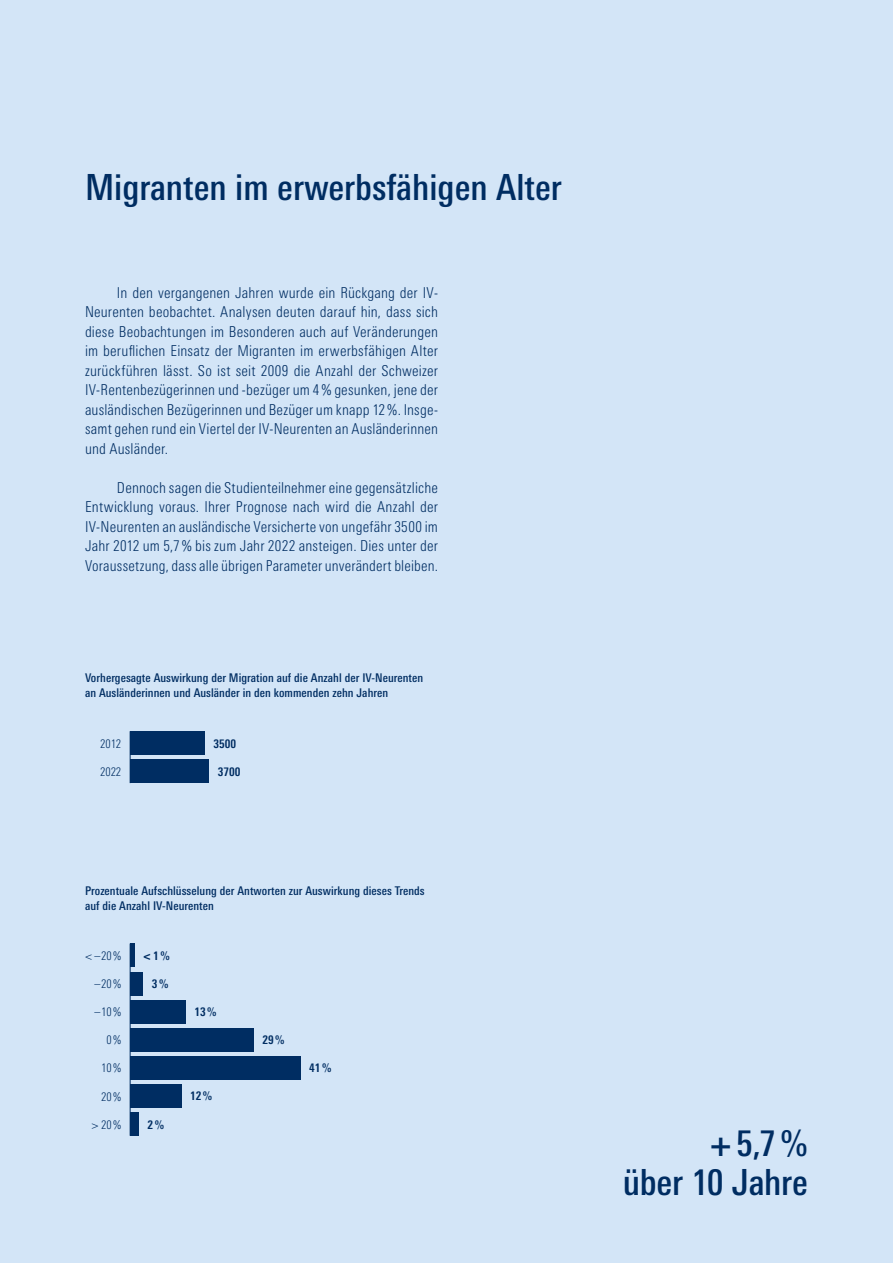
<style>
.page{position:relative;width:893px;height:1263px;background:#d3e5f7}
.page>*{position:absolute;margin:0;border:0;box-sizing:border-box;transform-origin:0 0}
.t1{font:500 condensed 36px/39px "Linotype Univers";color:#002d62;text-align:right}
.t2{font:300 condensed 15px/19.5px "Linotype Univers";letter-spacing:.01em;color:#002d62;text-align:justify}
.t3{font:500 condensed 12px/15px "Linotype Univers";letter-spacing:.005em;color:#002d62}
.t4{font:300 condensed 12px "Linotype Univers";color:#002d62}
.t5{font:700 condensed 12px "Linotype Univers";color:#002d62}
</style>
<div class="page">
<div style="left:131px;top:1000px;width:55px;height:23px;background:#002d62"></div>
<div style="left:131px;top:972px;width:12px;height:23px;background:#002d62"></div>
<div style="left:131px;top:1028px;width:123px;height:23px;background:#002d62"></div>
<div style="left:131px;top:731px;width:74px;height:24px;background:#002d62"></div>
<div style="left:131px;top:759px;width:78px;height:24px;background:#002d62"></div>
<hr style="left:130px;top:731px;width:1px;height:52px;background:#002d62">
<div style="left:131px;top:1056px;width:170px;height:24px;background:#002d62"></div>
<hr style="left:131px;top:943px;width:4px;height:24px;background:#002d62">
<hr style="left:130px;top:943px;width:1px;height:193px;background:#002d62">
<div style="left:131px;top:1084px;width:51px;height:24px;background:#002d62"></div>
<div style="left:131px;top:1112px;width:8px;height:24px;background:#002d62"></div>
<h1 class="t1" style="left:85px;top:168px;width:478px">Migranten im erwerbsfähigen Alter</h1>
<p class="t2" style="left:85px;top:283px;width:354px;text-indent:32px">In den vergangenen Jahren wurde ein Rückgang der IV-Neurenten beobachtet. Analysen deuten darauf hin, dass sich diese Beobachtungen im Besonderen auch auf Veränderungen im beruflichen Einsatz der Migranten im erwerbsfähigen Alter zurückführen lässt. So ist seit 2009 die Anzahl der Schweizer IV-Rentenbezügerinnen und -bezüger um 4% gesunken, jene der ausländischen Bezügerinnen und Bezüger um knapp 12%. Insge&shy;samt gehen rund ein Viertel der IV-Neurenten an Ausländerinnen und Ausländer.</p>
<p class="t2" style="left:85px;top:478px;width:354px;text-indent:32px">Dennoch sagen die Studienteilnehmer eine gegensätzliche Entwicklung voraus. Ihrer Prognose nach wird die Anzahl der IV-Neurenten an ausländische Versicherte von ungefähr 3500 im Jahr 2012 um 5,7% bis zum Jahr 2022 ansteigen. Dies unter der Voraussetzung, dass alle übrigen Parameter unverändert bleiben.</p>
<p class="t3" style="left:85px;top:670px;width:340px">Vorhergesagte Auswirkung der Migration auf die Anzahl der IV-Neurenten an Ausländerinnen und Ausländer in den kommenden zehn Jahren</p>
<p class="t5" style="left:213px;top:736px;width:24px">3500</p>
<p class="t4" style="left:100px;top:737px;width:22px">2012</p>
<p class="t4" style="left:100px;top:765px;width:22px">2022</p>
<p class="t5" style="left:218px;top:764px;width:24px">3700</p>
<p class="t3" style="left:85px;top:883px;width:341px">Prozentuale Aufschlüsselung der Antworten zur Auswirkung dieses Trends auf die Anzahl IV-Neurenten</p>
<p class="t4" style="left:85px;top:949px;width:38px">&lt; –20%</p>
<p class="t5" style="left:143px;top:949px;width:28px">&lt; 1%</p>
<p class="t4" style="left:95px;top:977px;width:28px">–20%</p>
<p class="t5" style="left:152px;top:977px;width:18px">3%</p>
<p class="t4" style="left:95px;top:1005px;width:28px">–10%</p>
<p class="t5" style="left:194px;top:1005px;width:24px">13%</p>
<p class="t4" style="left:106px;top:1033px;width:16px">0%</p>
<p class="t5" style="left:262px;top:1033px;width:24px">29%</p>
<p class="t4" style="left:101px;top:1061px;width:22px">10%</p>
<p class="t5" style="left:309px;top:1061px;width:24px">41%</p>
<p class="t4" style="left:101px;top:1089px;width:22px">20%</p>
<p class="t5" style="left:190px;top:1089px;width:24px">12%</p>
<p class="t4" style="left:91px;top:1117px;width:31px">&gt; 20%</p>
<p class="t5" style="left:148px;top:1117px;width:18px">2%</p>
<h1 class="t1" style="left:623px;top:1123px;width:187px">+5,7%<br>über 10 Jahre</h1>
</div>
